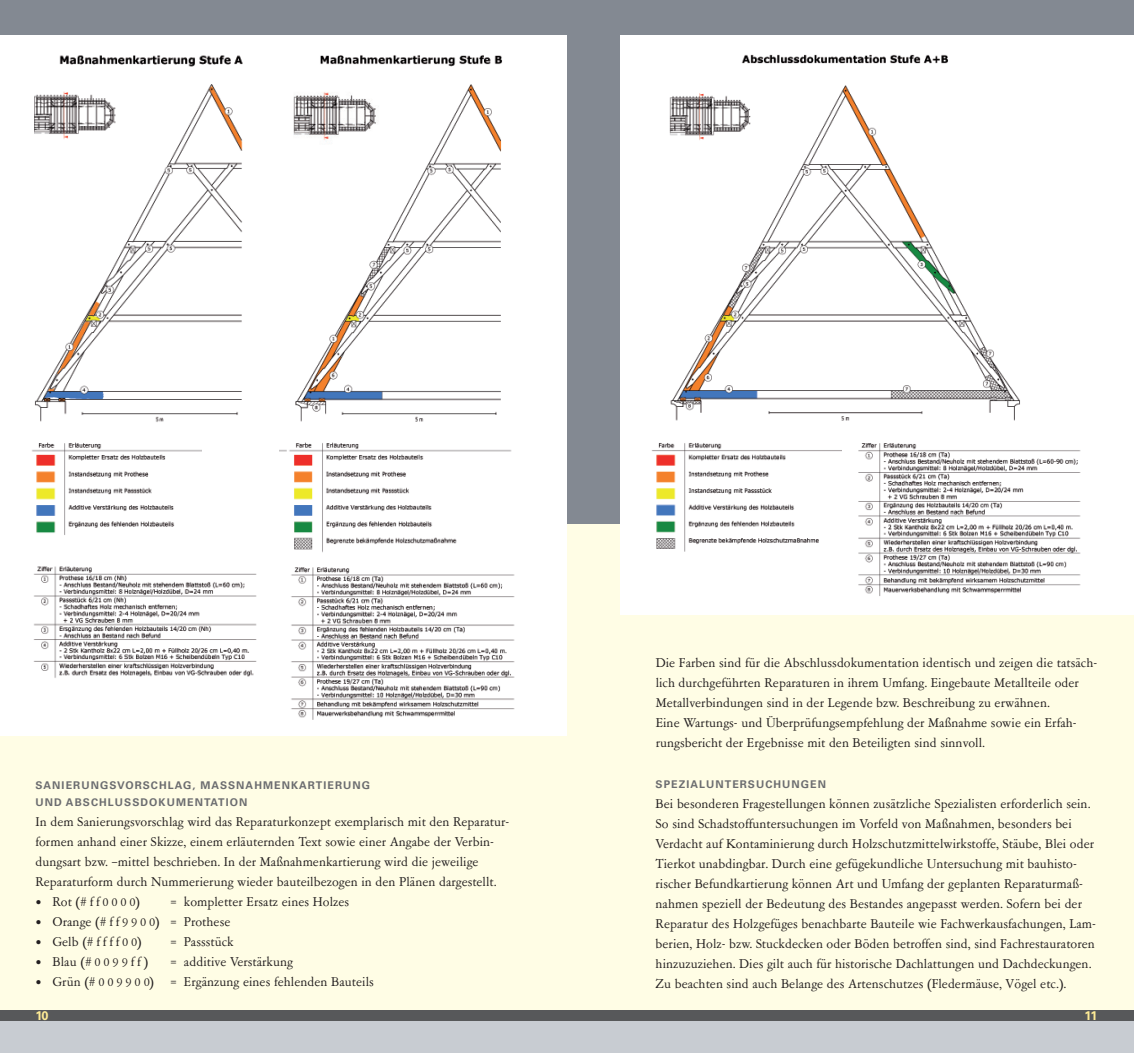
<style>
.page{position:relative;width:1134px;height:1053px;background:#fff}
.page>*{position:absolute;margin:0;border:0;box-sizing:border-box;transform-origin:0 0}
.t1{font:14.38px/20px "Garamont Amst SB";letter-spacing:.005em;color:#231f20}
.t2{font:700 12.5px "Univers";color:#ffec96}
.t3{font:700 10.62px/17.5px "Univers";letter-spacing:.1em;color:#6c6d70}
</style>
<div class="page">
<div style="left:0;top:0;width:1134px;height:524px;background:#838992"></div>
<div style="left:0;top:524px;width:1134px;height:528px;background:#fffde5"></div>
<div style="left:0;top:1010px;width:1134px;height:42px;background:#c8ccd2"></div>
<div style="left:0;top:1010px;width:1134px;height:10px;background:#57585a"></div>
<div style="left:0;top:35px;width:272px;height:700px;background:#fff"></div>
<img style="left:34px;top:84px;width:209px;height:338px">
<img style="left:59px;top:55px;width:184px;height:12px">
<div style="left:250px;top:35px;width:317px;height:700px;background:#fff"></div>
<img style="left:295px;top:84px;width:207px;height:338px">
<img style="left:320px;top:55px;width:182px;height:12px">
<img style="left:294px;top:84px;width:93px;height:63px">
<img style="left:32px;top:442px;width:169px;height:93px">
<img style="left:33px;top:566px;width:224px;height:112px">
<img style="left:279px;top:442px;width:233px;height:111px">
<img style="left:291px;top:567px;width:224px;height:152px">
<div style="left:620px;top:35px;width:514px;height:580px;background:#fff"></div>
<img style="left:741px;top:54px;width:207px;height:10px">
<img style="left:669px;top:85px;width:351px;height:336px">
<img style="left:858px;top:443px;width:223px;height:153px">
<img style="left:651px;top:443px;width:191px;height:109px">
<p class="t3" style="left:35px;top:776px;width:336px">SANIERUNGSVORSCHLAG, MASSNAHMENKARTIERUNG<br>UND ABSCHLUSSDOKUMENTATION</p>
<p class="t1" style="left:35px;top:812px;width:475px">In dem Sanierungsvorschlag wird das Reparaturkonzept exemplarisch mit den Reparatur&shy;formen anhand einer Skizze, einem erläuternden Text sowie einer Angabe der Verbin&shy;dungsart bzw. –mittel beschrieben. In der Maßnahmenkartierung wird die jeweilige Reparaturform durch Nummerierung wieder bauteilbezogen in den Plänen dargestellt.</p>
<p class="t1" style="left:35px;top:892px;width:106px">• Rot (# f f 0 0 0 0)</p>
<p class="t1" style="left:170px;top:892px;width:180px">= kompletter Ersatz eines Holzes</p>
<p class="t1" style="left:35px;top:912px;width:196px">• Orange (# f f 9 9 0 0) = Prothese</p>
<p class="t1" style="left:35px;top:932px;width:108px">• Gelb (# f f f f 0 0)</p>
<p class="t1" style="left:170px;top:932px;width:64px">= Passstück</p>
<p class="t1" style="left:35px;top:952px;width:115px">• Blau (# 0 0 9 9 f f )</p>
<p class="t1" style="left:170px;top:952px;width:124px">= additive Verstärkung</p>
<p class="t1" style="left:35px;top:972px;width:340px">• Grün (# 0 0 9 9 0 0) = Ergänzung eines fehlenden Bauteils</p>
<p class="t1" style="left:656px;top:653px;width:443px">Die Farben sind für die Abschlussdokumentation identisch und zeigen die tatsäch&shy;lich durchgeführten Reparaturen in ihrem Umfang. Eingebaute Metallteile oder Metallverbindungen sind in der Legende bzw. Beschreibung zu erwähnen.<br>Eine Wartungs- und Überprüfungsempfehlung der Maßnahme sowie ein Erfah&shy;rungsbericht der Ergebnisse mit den Beteiligten sind sinnvoll.</p>
<p class="t3" style="left:656px;top:775px;width:172px">SPEZIALUNTERSUCHUNGEN</p>
<p class="t1" style="left:656px;top:794px;width:442px">Bei besonderen Fragestellungen können zusätzliche Spezialisten erforderlich sein.<br>So sind Schadstoffuntersuchungen im Vorfeld von Maßnahmen, besonders bei Verdacht auf Kontaminierung durch Holzschutzmittelwirkstoffe, Stäube, Blei oder Tierkot unabdingbar. Durch eine gefügekundliche Untersuchung mit bauhisto&shy;rischer Befundkartierung können Art und Umfang der geplanten Reparaturmaß&shy;nahmen speziell der Bedeutung des Bestandes angepasst werden. Sofern bei der Reparatur des Holzgefüges benachbarte Bauteile wie Fachwerkausfachungen, Lam&shy;berien, Holz- bzw. Stuckdecken oder Böden betroffen sind, sind Fachrestauratoren hinzuzuziehen. Dies gilt auch für historische Dachlattungen und Dachdeckungen.<br>Zu beachten sind auch Belange des Artenschutzes (Fledermäuse, Vögel etc.).</p>
<p class="t2" style="left:35px;top:1008px;width:15px">10</p>
<p class="t2" style="left:1084px;top:1008px;width:14px">11</p>
</div>
